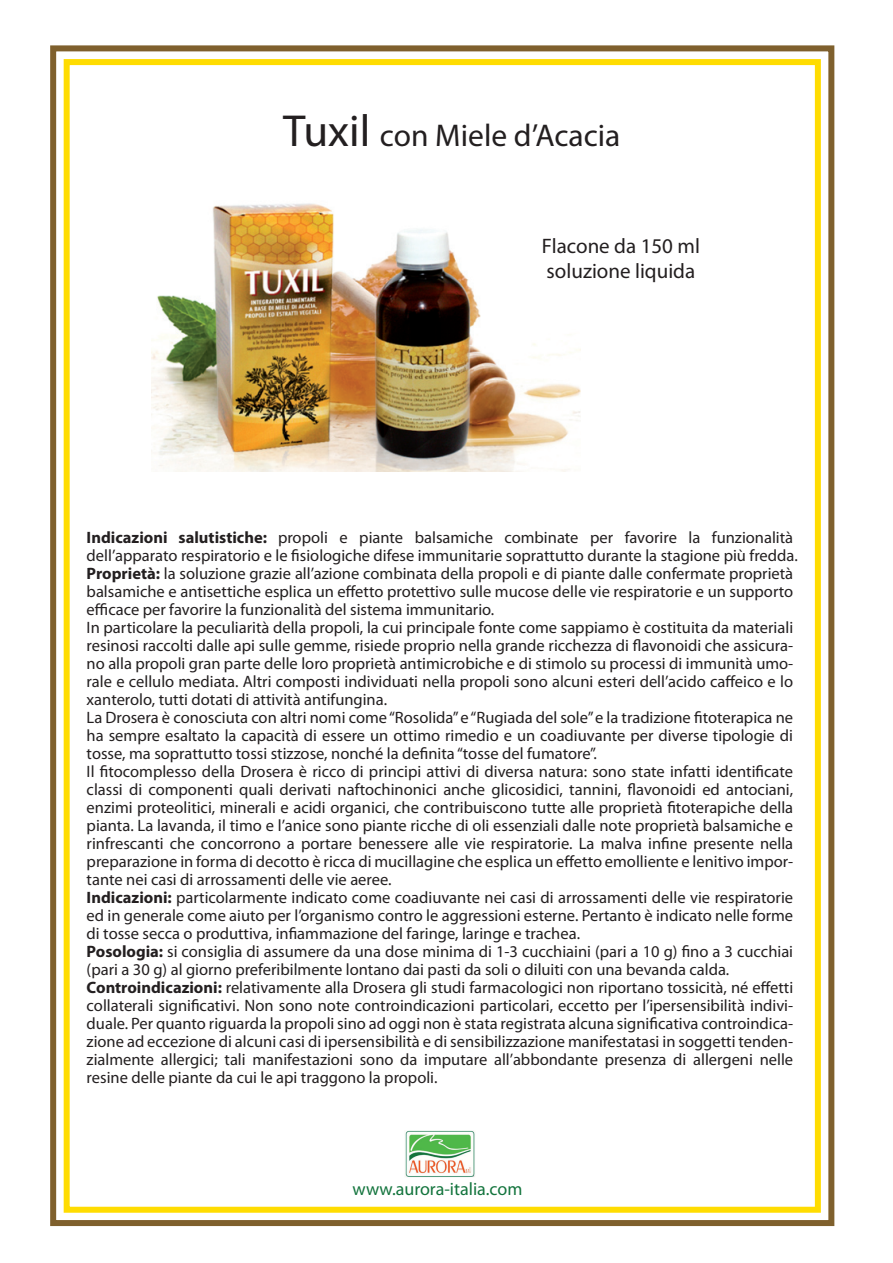
<style>
.page{position:relative;width:893px;height:1263px;background:#fff}
.page>*{position:absolute;margin:0;border:0;box-sizing:border-box;transform-origin:0 0}
.t1{font:31.5px "Myriad Pro";color:#231f20}
.t2{font:21px/25.2px "Myriad Pro";color:#231f20}
.t3{font:18px "Myriad Pro";color:#13743d}
.t4{font:16.5px/18px "Myriad Pro";color:#231f20}
.s1{font-size:45px}
.s2{font-weight:700}
</style>
<div class="page">
<img style="left:151px;top:203px;width:430px;height:269px">
<div style="left:50px;top:45px;width:784px;height:1181px;border:6px solid #7f602d"></div>
<div style="left:64px;top:59px;width:757px;height:1154px;border:6px solid #ffdc01"></div>
<img style="left:405px;top:1130px;width:70px;height:47px">
<h1 class="t1" style="left:283px;top:118px;width:339px"><span class="s1">Tuxil</span> con Miele d’Acacia</h1>
<p class="t2" style="left:542px;top:234px;width:160px">Flacone da 150 ml soluzione liquida</p>
<p class="t4" style="left:87px;top:529px;width:713px"><span class="s2">Indicazioni salutistiche:</span> propoli e piante balsamiche combinate per favorire la funzionalità dell’apparato respiratorio e le fisiologiche difese immunitarie soprattutto durante la stagione più fredda.<br><span class="s2">Proprietà:</span> la soluzione grazie all’azione combinata della propoli e di piante dalle confermate proprietà balsamiche e antisettiche esplica un effetto protettivo sulle mucose delle vie respiratorie e un supporto efficace per favorire la funzionalità del sistema immunitario.<br>In particolare la peculiarità della propoli, la cui principale fonte come sappiamo è costituita da materiali resinosi raccolti dalle api sulle gemme, risiede proprio nella grande ricchezza di flavonoidi che assicura&shy;no alla propoli gran parte delle loro proprietà antimicrobiche e di stimolo su processi di immunità umo&shy;rale e cellulo mediata. Altri composti individuati nella propoli sono alcuni esteri dell’acido caffeico e lo xanterolo, tutti dotati di attività antifungina.<br>La Drosera è conosciuta con altri nomi come “Rosolida” e “Rugiada del sole” e la tradizione fitoterapica ne ha sempre esaltato la capacità di essere un ottimo rimedio e un coadiuvante per diverse tipologie di tosse, ma soprattutto tossi stizzose, nonché la definita “tosse del fumatore”.<br>Il fitocomplesso della Drosera è ricco di principi attivi di diversa natura: sono state infatti identificate classi di componenti quali derivati naftochinonici anche glicosidici, tannini, flavonoidi ed antociani, enzimi proteolitici, minerali e acidi organici, che contribuiscono tutte alle proprietà fitoterapiche della pianta. La lavanda, il timo e l’anice sono piante ricche di oli essenziali dalle note proprietà balsamiche e rinfrescanti che concorrono a portare benessere alle vie respiratorie. La malva infine presente nella preparazione in forma di decotto è ricca di mucillagine che esplica un effetto emolliente e lenitivo impor&shy;tante nei casi di arrossamenti delle vie aeree.<br><span class="s2">Indicazioni:</span> particolarmente indicato come coadiuvante nei casi di arrossamenti delle vie respiratorie ed in generale come aiuto per l’organismo contro le aggressioni esterne. Pertanto è indicato nelle forme di tosse secca o produttiva, infiammazione del faringe, laringe e trachea.<br><span class="s2">Posologia:</span> si consiglia di assumere da una dose minima di 1-3 cucchiaini (pari a 10 g) fino a 3 cucchiai (pari a 30 g) al giorno preferibilmente lontano dai pasti da soli o diluiti con una bevanda calda.<br><span class="s2">Controindicazioni:</span> relativamente alla Drosera gli studi farmacologici non riportano tossicità, né effetti collaterali significativi. Non sono note controindicazioni particolari, eccetto per l’ipersensibilità indivi&shy;duale. Per quanto riguarda la propoli sino ad oggi non è stata registrata alcuna significativa controindica&shy;zione ad eccezione di alcuni casi di ipersensibilità e di sensibilizzazione manifestatasi in soggetti tenden&shy;zialmente allergici; tali manifestazioni sono da imputare all’abbondante presenza di allergeni nelle resine delle piante da cui le api traggono la propoli.</p>
<p class="t3" style="left:353px;top:1179px;width:171px">www.aurora-italia.com</p>
</div>
